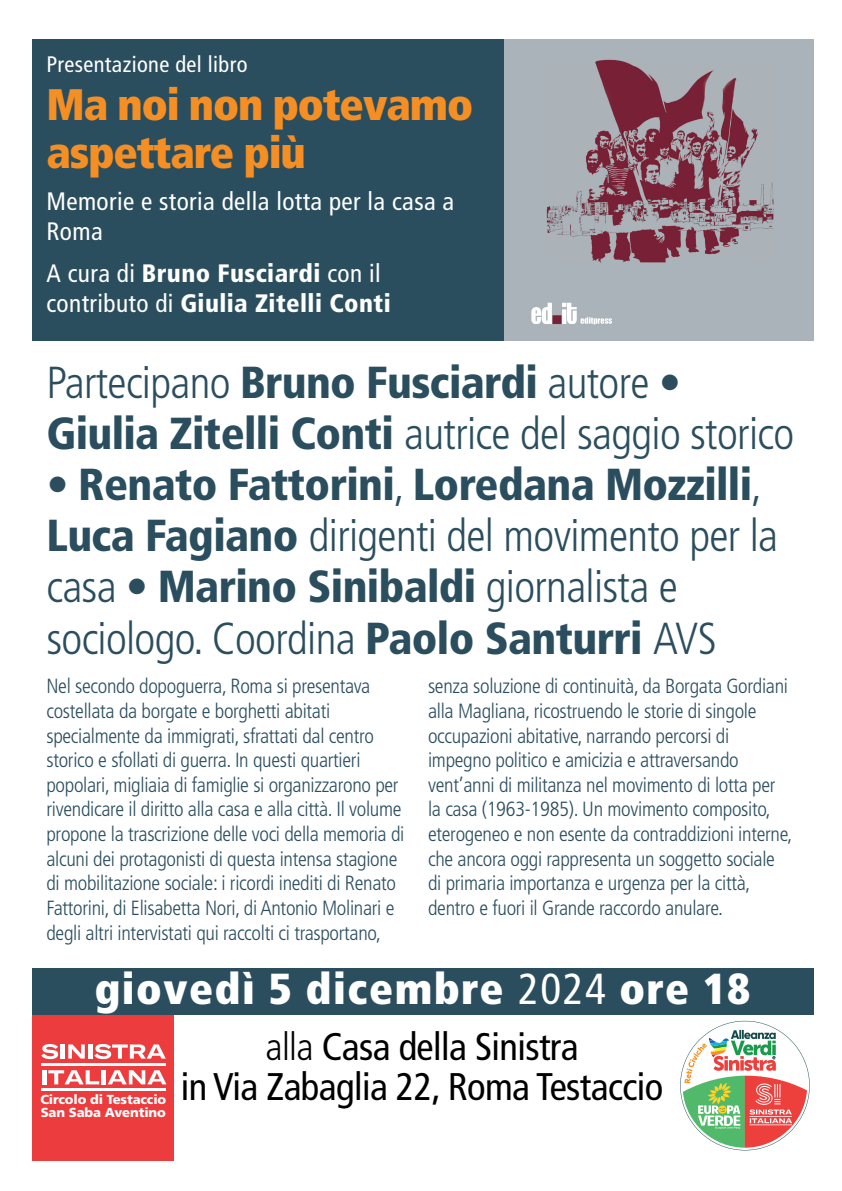
<style>
.page{position:relative;width:842px;height:1191px;background:#fff}
.page>*{position:absolute;margin:0;border:0;box-sizing:border-box;transform-origin:0 0}
.t1{font:900 condensed 44.8px/51.1px "Frutiger";letter-spacing:-.015em;color:#2b4e5f}
.t2{font:300 condensed 44.8px/51.1px "Frutiger";letter-spacing:-.015em;color:#2b4e5f}
.t3{font:900 condensed 44.1px/47.6px "Frutiger";letter-spacing:-.025em;color:#f58f24}
.t4{font:900 condensed 43.4px "Frutiger";letter-spacing:.035em;color:#fff}
.t5{font:condensed 38.5px/39.9px "Frutiger";letter-spacing:-.015em;color:#000;text-align:center}
.t6{font:900 condensed 25.2px/30.2px "Frutiger";letter-spacing:.015em;color:#fff}
.t7{font:condensed 25.2px/30.2px "Frutiger";letter-spacing:.015em;color:#fff}
.t8{font:condensed 22.4px "Frutiger";letter-spacing:.015em;color:#fff}
.t9{font:300 condensed 20.5px/24.6px "Frutiger";letter-spacing:-.015em;color:#2b4e5f}
.t10{font:900 13.1px/13.1px "Frutiger";letter-spacing:-.01em;color:#fff}
.s1{font-weight:400}
.s2{font-weight:900}
.s3{font-weight:300}
</style>
<div class="page">
<div style="left:32px;top:40px;width:782px;height:301px;background:#2b4e5f"></div>
<svg style="left:680px;top:1020px;width:130px;height:130px"></svg>
<div style="left:32px;top:1014px;width:141px;height:146px;background:#ed3c3d"></div>
<svg style="left:41px;top:1044px;width:17px;height:15px"></svg>
<hr style="left:61px;top:1044px;width:4px;height:14px;background:#fff">
<svg style="left:68px;top:1044px;width:17px;height:14px"></svg>
<hr style="left:88px;top:1044px;width:4px;height:14px;background:#fff">
<svg style="left:94px;top:1044px;width:72px;height:15px"></svg>
<hr style="left:42px;top:1070px;width:4px;height:14px;background:#fff">
<svg style="left:48px;top:1070px;width:51px;height:14px"></svg>
<hr style="left:102px;top:1070px;width:4px;height:14px;background:#fff">
<svg style="left:108px;top:1070px;width:58px;height:14px"></svg>
<hr style="left:42px;top:1063px;width:124px;height:2px;background:#fff">
<hr style="left:42px;top:1088px;width:124px;height:2px;background:#fff">
<img style="left:504px;top:40px;width:310px;height:301px">
<div style="left:32px;top:967px;width:782px;height:47px;background:#2b4e5f"></div>
<p class="t8" style="left:46px;top:52px;width:203px">Presentazione del libro</p>
<h2 class="t3" style="left:46px;top:81px;width:428px">Ma noi non potevamo aspettare più</h2>
<p class="t7" style="left:46px;top:186px;width:409px">Memorie e storia della lotta per la casa a<br>Roma</p>
<p class="t6" style="left:46px;top:258px;width:346px"><span class="s1">A cura di</span> Bruno Fusciardi <span class="s1">con il contributo di</span> Giulia Zitelli Conti</p>
<h1 class="t2" style="left:46px;top:357px;width:749px">Partecipano <span class="s2">Bruno Fusciardi</span> autore •<br><span class="s2">Giulia Zitelli Conti</span> autrice del saggio storico</h1>
<h1 class="t1" style="left:46px;top:459px;width:733px"><span class="s3">•</span> Renato Fattorini<span class="s3">,</span> Loredana Mozzilli<span class="s3">, </span>Luca Fagiano <span class="s3">dirigenti del movimento per la casa •</span> Marino Sinibaldi <span class="s3">giornalista e sociologo. Coordina</span> Paolo Santurri <span class="s3">AVS</span></h1>
<p class="t9" style="left:46px;top:674px;width:359px">Nel secondo dopoguerra, Roma si presentava costellata da borgate e borghetti abitati specialmente da immigrati, sfrattati dal centro storico e sfollati di guerra. In questi quartieri popolari, migliaia di famiglie si organizzarono per rivendicare il diritto alla casa e alla città. Il volume propone la trascrizione delle voci della memoria di alcuni dei protagonisti di questa intensa stagione di mobilitazione sociale: i ricordi inediti di Renato Fattorini, di Elisabetta Nori, di Antonio Molinari e degli altri intervistati qui raccolti ci trasportano,</p>
<p class="t9" style="left:428px;top:674px;width:366px">senza soluzione di continuità, da Borgata Gordiani alla Magliana, ricostruendo le storie di singole occupazioni abitative, narrando percorsi di impegno politico e amicizia e attraversando vent’anni di militanza nel movimento di lotta per la casa (1963-1985). Un movimento composito, eterogeneo e non esente da contraddizioni interne, che ancora oggi rappresenta un soggetto sociale di primaria importanza e urgenza per la città, dentro e fuori il Grande raccordo anulare.</p>
<h3 class="t4" style="left:95px;top:962px;width:657px">giovedì 5 dicembre <span class="s1">2024</span> ore 18</h3>
<p class="t10" style="left:40px;top:1092px;width:127px">Circolo di Testaccio<br>San Saba Aventino</p>
<h3 class="t5" style="left:181px;top:1027px;width:484px"><span class="s3">alla</span> Casa della Sinistra<br>in Via Zabaglia 22, Roma Testaccio</h3>
</div>
